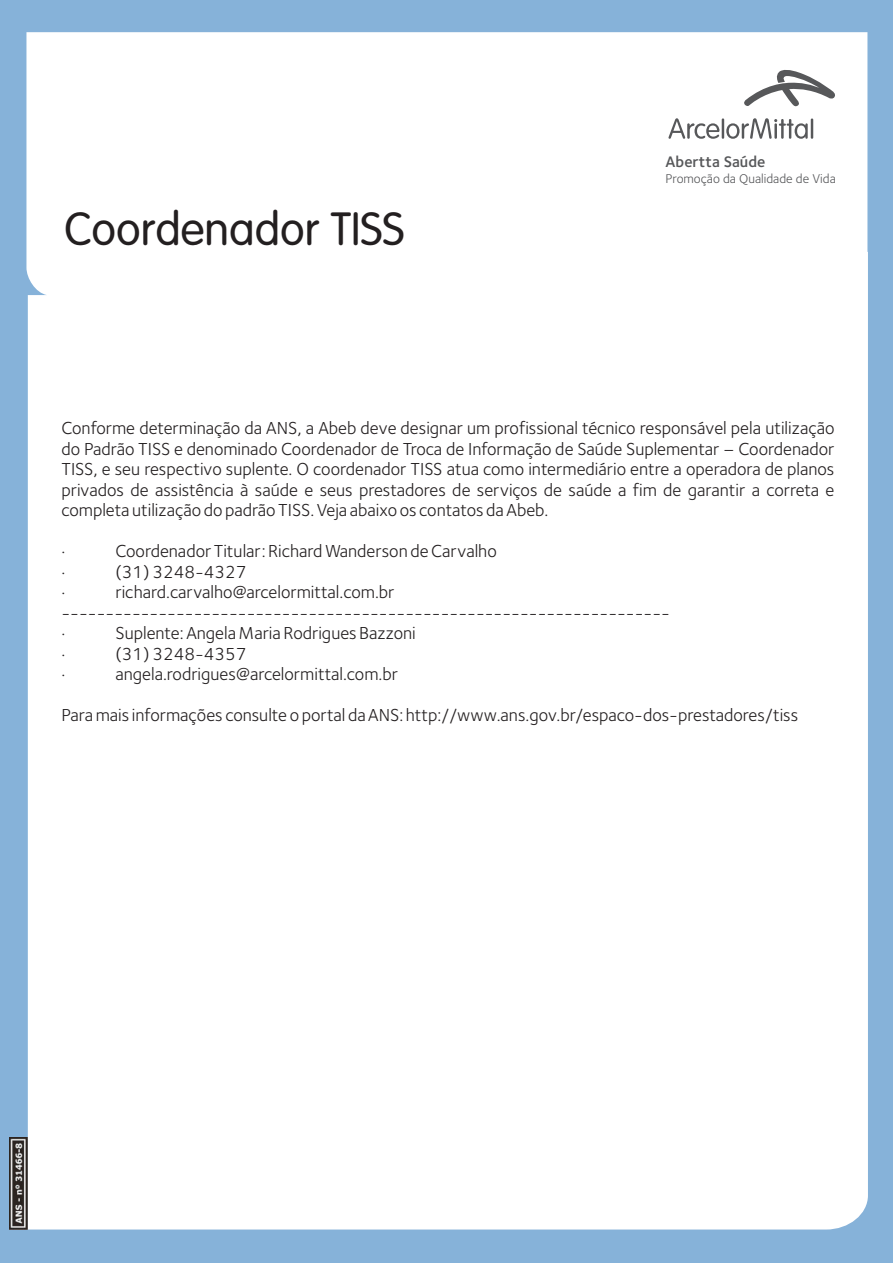
<style>
.page{position:relative;width:893px;height:1263px;background:#86b2d9}
.page>*{position:absolute;margin:0;border:0;box-sizing:border-box;transform-origin:0 0}
.t1{font:300 45.75px "VAG Rounded";color:#231f20}
.t2{font:18px/20.5px "Foundry Sterling";color:#231f20;text-align:justify}
.t3{font:600 15.75px "Foundry Sterling";color:#57585a}
.t4{font:13.2px "Foundry Sterling Book OSF";color:#57585a}
</style>
<div class="page">
<div style="left:26px;top:32px;width:842px;height:1197px;background:#fff"></div>
<svg style="left:742px;top:68px;width:94px;height:39px"></svg>
<svg style="left:668px;top:118px;width:145px;height:21px"></svg>
<img style="left:9px;top:1137px;width:18px;height:92px">
<h1 class="t1" style="left:64px;top:210px;width:342px">Coordenador TISS</h1>
<p class="t3" style="left:666px;top:155px;width:101px">Abertta Saúde</p>
<p class="t4" style="left:666px;top:173px;width:172px">Promoção da Qualidade de Vida</p>
<p class="t2" style="left:61px;top:419px;width:774px">Conforme determinação da ANS, a Abeb deve designar um profissional técnico responsável pela utilização do Padrão TISS e denominado Coordenador de Troca de Informação de Saúde Suplementar – Coordenador TISS, e seu respectivo suplente. O coordenador TISS atua como intermediário entre a operadora de planos privados de assistência à saúde e seus prestadores de serviços de saúde a fim de garantir a correta e completa utilização do padrão TISS. Veja abaixo os contatos da Abeb.</p>
<p class="t2" style="left:61px;top:542px;width:5px">·</p>
<p class="t2" style="left:115px;top:542px;width:383px">Coordenador Titular: Richard Wanderson de Carvalho</p>
<p class="t2" style="left:61px;top:563px;width:5px">·</p>
<p class="t2" style="left:115px;top:563px;width:133px">(31) 3248-4327</p>
<p class="t2" style="left:61px;top:583px;width:5px">·</p>
<p class="t2" style="left:61px;top:583px;width:610px;text-align:left;text-indent:54px">richard.carvalho@arcelormittal.com.br --------------------------------------------------------------------- ·</p>
<p class="t2" style="left:115px;top:624px;width:302px">Suplente: Angela Maria Rodrigues Bazzoni</p>
<p class="t2" style="left:61px;top:645px;width:5px">·</p>
<p class="t2" style="left:115px;top:645px;width:133px">(31) 3248-4357</p>
<p class="t2" style="left:61px;top:666px;width:5px">·</p>
<p class="t2" style="left:115px;top:666px;width:284px">angela.rodrigues@arcelormittal.com.br</p>
<p class="t2" style="left:61px;top:707px;width:738px">Para mais informações consulte o portal da ANS: http://www.ans.gov.br/espaco-dos-prestadores/tiss</p>
</div>
